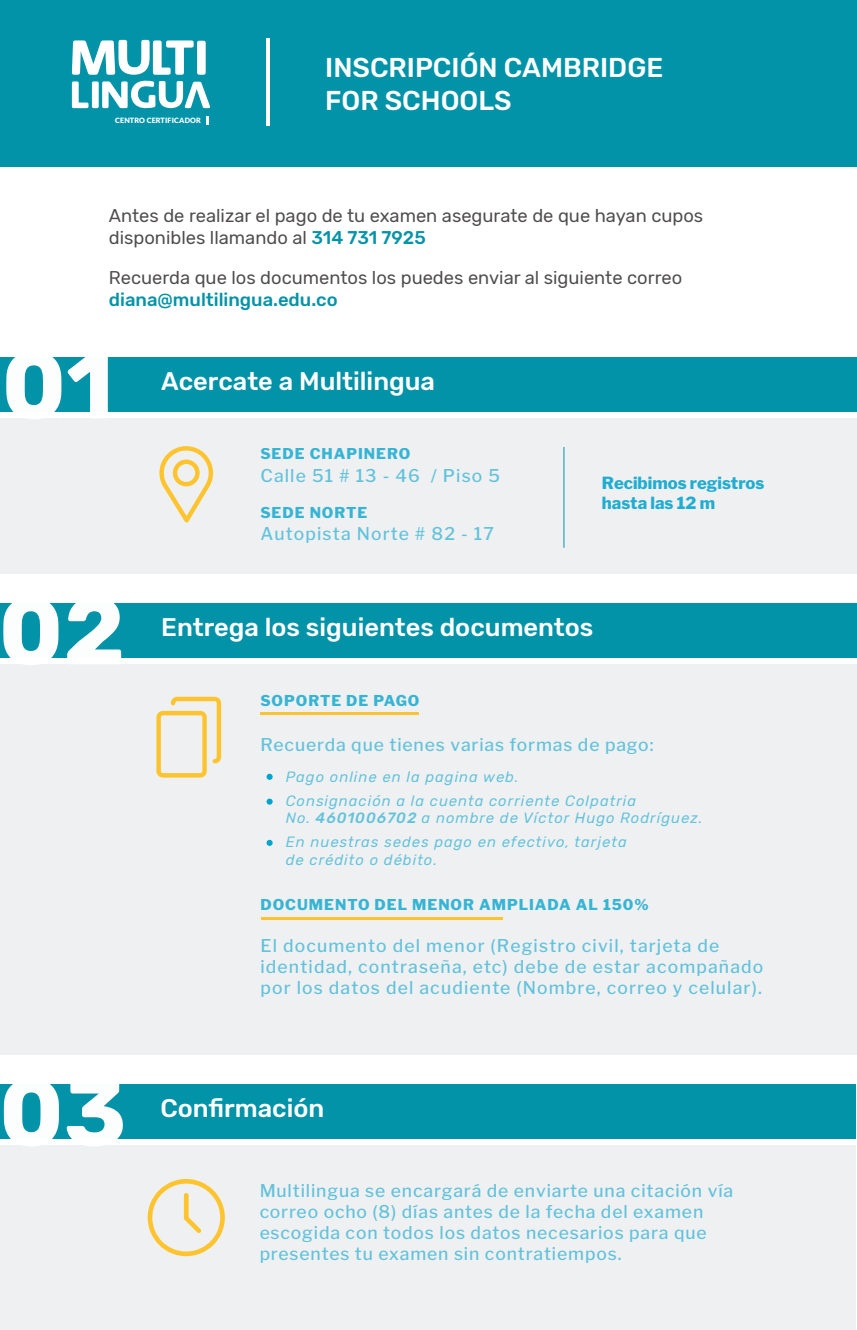
<style>
.page{position:relative;width:857px;height:1330px;background:#fff}
.page>*{position:absolute;margin:0;border:0;box-sizing:border-box;transform-origin:0 0}
.t1{font:700 94.5px "Rubik";color:#fff}
.t2{font:500 27.12px/32.6px "Rubik";color:#fff}
.t3{font:500 25.38px "Rubik";color:#fff}
.t4{font:18.38px/22.1px "Rubik";color:rgb(35 31 32/.8)}
.t5{font:500 18.38px "Rubik";color:#0092a7}
.t6{font:500 17.5px/21px "Libre Franklin";letter-spacing:.05em;color:rgb(0 163 204/.66)}
.t7{font:800 16.62px/19.9px "Libre Franklin";color:rgb(0 163 204/.87)}
.t8{font:italic 14.88px/24px "Rubik";letter-spacing:.065em;color:rgb(0 163 204/.66)}
.t9{font:800 14.88px "Libre Franklin";letter-spacing:.065em;color:rgb(0 163 204/.87)}
.t10{font:900 7.26px "Lato";letter-spacing:.02em;color:#fff}
.s1{font-weight:500;color:#0092a7}
.s2{font-weight:500}
</style>
<div class="page">
<div style="left:0;top:418px;width:857px;height:156px;background:#eff0f2"></div>
<svg style="left:159px;top:446px;width:54px;height:76px"></svg>
<div style="left:0;top:357px;width:857px;height:54px;background:#0092a7"></div>
<div style="left:0;top:664px;width:857px;height:391px;background:#eff0f2"></div>
<div style="left:0;top:603px;width:857px;height:54px;background:#0092a7"></div>
<svg style="left:156px;top:696px;width:65px;height:81px"></svg>
<div style="left:266px;top:773px;width:7px;height:6px;background:#00a3cc;border-radius:50%"></div>
<div style="left:266px;top:798px;width:7px;height:6px;background:#00a3cc;border-radius:50%"></div>
<svg style="left:266px;top:839px;width:7px;height:7px"></svg>
<hr style="left:260px;top:711px;width:159px;height:3px;background:#fec42d">
<hr style="left:261px;top:917px;width:242px;height:2px;background:#fec42d">
<div style="left:0;top:0;width:856px;height:166px;background:#0092a7"></div>
<svg style="left:72px;top:40px;width:138px;height:68px"></svg>
<svg style="left:206px;top:116px;width:3px;height:9px"></svg>
<hr style="left:266px;top:38px;width:3px;height:87px;background:#fff">
<div style="left:0;top:1145px;width:856px;height:184px;background:#eff0f2"></div>
<div style="left:0;top:1084px;width:856px;height:54px;background:#0092a7"></div>
<svg style="left:148px;top:1179px;width:77px;height:77px"></svg>
<hr style="left:563px;top:447px;width:1px;height:100px;background:#0092a7">
<p class="t10" style="left:115px;top:116px;width:87px">CENTRO CERTIFICADOR</p>
<h2 class="t2" style="left:325px;top:52px;width:339px">INSCRIPCIÓN CAMBRIDGE<br>FOR SCHOOLS</h2>
<p class="t4" style="left:109px;top:205px;width:596px">Antes de realizar el pago de tu examen asegurate de que hayan cupos disponibles llamando al <span class="s1">314 731 7925</span></p>
<p class="t4" style="left:109px;top:267px;width:575px">Recuerda que los documentos los puedes enviar al siguiente correo</p>
<p class="t5" style="left:109px;top:289px;width:230px">diana@multilingua.edu.co</p>
<h1 class="t1" style="left:2px;top:330px;width:114px">01</h1>
<h1 class="t1" style="left:-1px;top:576px;width:128px">02</h1>
<h1 class="t1" style="left:-1px;top:1057px;width:129px">03</h1>
<h3 class="t3" style="left:161px;top:366px;width:275px">Acercate a Multilingua</h3>
<p class="t9" style="left:260px;top:445px;width:152px">SEDE CHAPINERO</p>
<p class="t6" style="left:260px;top:465px;width:241px">Calle 51 # 13 - 46 / Piso 5</p>
<p class="t9" style="left:260px;top:503px;width:108px">SEDE NORTE</p>
<p class="t6" style="left:260px;top:523px;width:235px">Autopista Norte # 82 - 17</p>
<p class="t7" style="left:602px;top:473px;width:164px">Recibimos registros hasta las 12 m</p>
<h3 class="t3" style="left:161px;top:612px;width:434px">Entrega los siguientes documentos</h3>
<p class="t9" style="left:260px;top:691px;width:161px">SOPORTE DE PAGO</p>
<p class="t6" style="left:260px;top:733px;width:394px">Recuerda que tienes varias formas de pago:</p>
<p class="t8" style="left:286px;top:764px;width:352px">Pago online en la pagina web.<br>Consignación a la cuenta corriente Colpatria</p>
<p class="t8" style="left:286px;top:806px;width:418px">No. <span class="s2">4601006702</span> a nombre de Víctor Hugo Rodríguez.<br>En nuestras sedes pago en efectivo, tarjeta</p>
<p class="t8" style="left:286px;top:848px;width:153px">de crédito o débito.</p>
<p class="t9" style="left:260px;top:895px;width:390px">DOCUMENTO DEL MENOR AMPLIADA AL 150%</p>
<p class="t6" style="left:260px;top:934px;width:504px">El documento del menor (Registro civil, tarjeta de identidad, contraseña, etc) debe de estar acompañado por los datos del acudiente (Nombre, correo y celular).</p>
<h3 class="t3" style="left:160px;top:1093px;width:165px">Confirmación</h3>
<p class="t6" style="left:259px;top:1180px;width:475px">Multilingua se encargará de enviarte una citación vía correo ocho (8) días antes de la fecha del examen escogida con todos los datos necesarios para que presentes tu examen sin contratiempos.</p>
</div>
